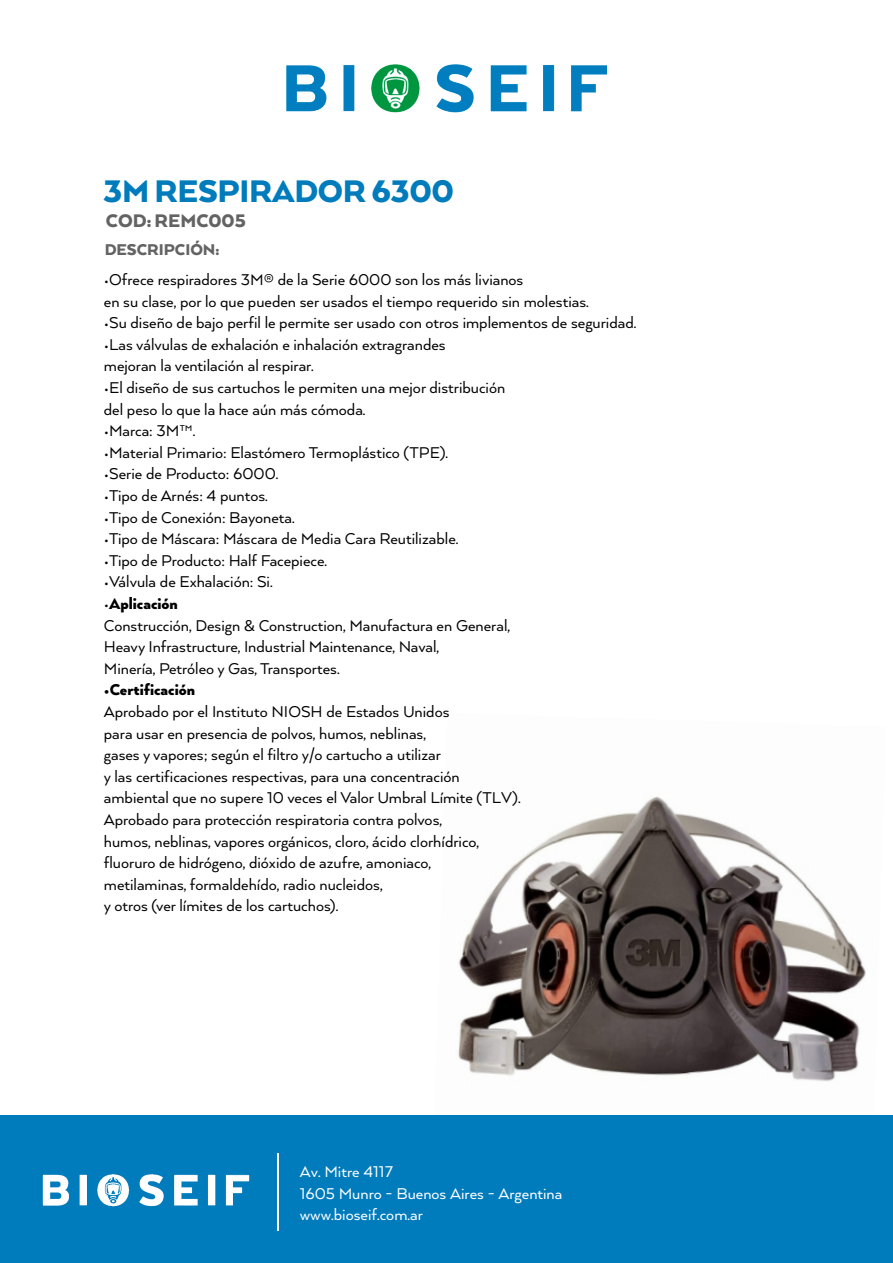
<style>
.page{position:relative;width:893px;height:1263px;background:#fff}
.page>*{position:absolute;margin:0;border:0;box-sizing:border-box;transform-origin:0 0}
.t1{font:900 36px "Arquitecta";letter-spacing:-.01em;color:#007bbc}
.t2{font:900 21px "Arquitecta";color:#636363}
.t3{font:18px/21.6px "Arquitecta";color:#000}
.t4{font:18px/21.6px "Arquitecta";color:#fff}
.t5{font:900 18px "Arquitecta";color:#000}
.t6{font:900 18px "Arquitecta";color:#636363}
.s1{font-weight:900}
</style>
<div class="page">
<img style="left:458px;top:796px;width:408px;height:286px">
<div style="left:0;top:1115px;width:893px;height:148px;background:#007bbc"></div>
<img style="left:42px;top:1174px;width:208px;height:33px">
<hr style="left:277px;top:1154px;width:2px;height:77px;background:#fff">
<img style="left:286px;top:64px;width:321px;height:49px">
<h1 class="t1" style="left:103px;top:168px;width:352px">3M RESPIRADOR 6300</h1>
<p class="t2" style="left:106px;top:207px;width:141px">COD: REMC005</p>
<p class="t6" style="left:104px;top:238px;width:116px">DESCRIPCIÓN:</p>
<p class="t3" style="left:104px;top:268px;width:486px">•Ofrece respiradores 3M® de la Serie 6000 son los más livianos<br>en su clase, por lo que pueden ser usados el tiempo requerido sin molestias.</p>
<p class="t3" style="left:104px;top:311px;width:534px">•Su diseño de bajo perfil le permite ser usado con otros implementos de seguridad.</p>
<p class="t3" style="left:104px;top:333px;width:343px">•Las válvulas de exhalación e inhalación extragrandes mejoran la ventilación al respirar.</p>
<p class="t3" style="left:104px;top:376px;width:403px">•El diseño de sus cartuchos le permiten una mejor distribución del peso lo que la hace aún más cómoda.</p>
<p class="t3" style="left:104px;top:419px;width:93px">•Marca: 3M™.</p>
<p class="t3" style="left:104px;top:441px;width:346px">•Material Primario: Elastómero Termoplástico (TPE).</p>
<p class="t3" style="left:104px;top:463px;width:176px">•Serie de Producto: 6000.</p>
<p class="t3" style="left:104px;top:484px;width:165px">•Tipo de Arnés: 4 puntos.</p>
<p class="t3" style="left:104px;top:506px;width:192px">•Tipo de Conexión: Bayoneta.</p>
<p class="t3" style="left:104px;top:527px;width:356px">•Tipo de Máscara: Máscara de Media Cara Reutilizable.</p>
<p class="t3" style="left:104px;top:549px;width:225px">•Tipo de Producto: Half Facepiece.</p>
<p class="t3" style="left:104px;top:571px;width:170px">•Válvula de Exhalación: Si.</p>
<p class="t3" style="left:104px;top:592px;width:408px">•<span class="s1">Aplicación<br></span>Construcción, Design &amp; Construction, Manufactura en General, Heavy Infrastructure, Industrial Maintenance, Naval,<br>Minería, Petróleo y Gas, Transportes.</p>
<p class="t5" style="left:104px;top:679px;width:93px">•Certificación</p>
<p class="t3" style="left:104px;top:700px;width:418px">Aprobado por el Instituto NIOSH de Estados Unidos<br>para usar en presencia de polvos, humos, neblinas,<br>gases y vapores; según el filtro y/o cartucho a utilizar<br>y las certificaciones respectivas, para una concentración ambiental que no supere 10 veces el Valor Umbral Límite (TLV).<br>Aprobado para protección respiratoria contra polvos,<br>humos, neblinas, vapores orgánicos, cloro, ácido clorhídrico, fluoruro de hidrógeno, dióxido de azufre, amoniaco,<br>metilaminas, formaldehído, radio nucleidos,<br>y otros (ver límites de los cartuchos).</p>
<p class="t4" style="left:300px;top:1160px;width:264px">Av. Mitre 4117<br>1605 Munro - Buenos Aires - Argentina www.bioseif.com.ar</p>
</div>
